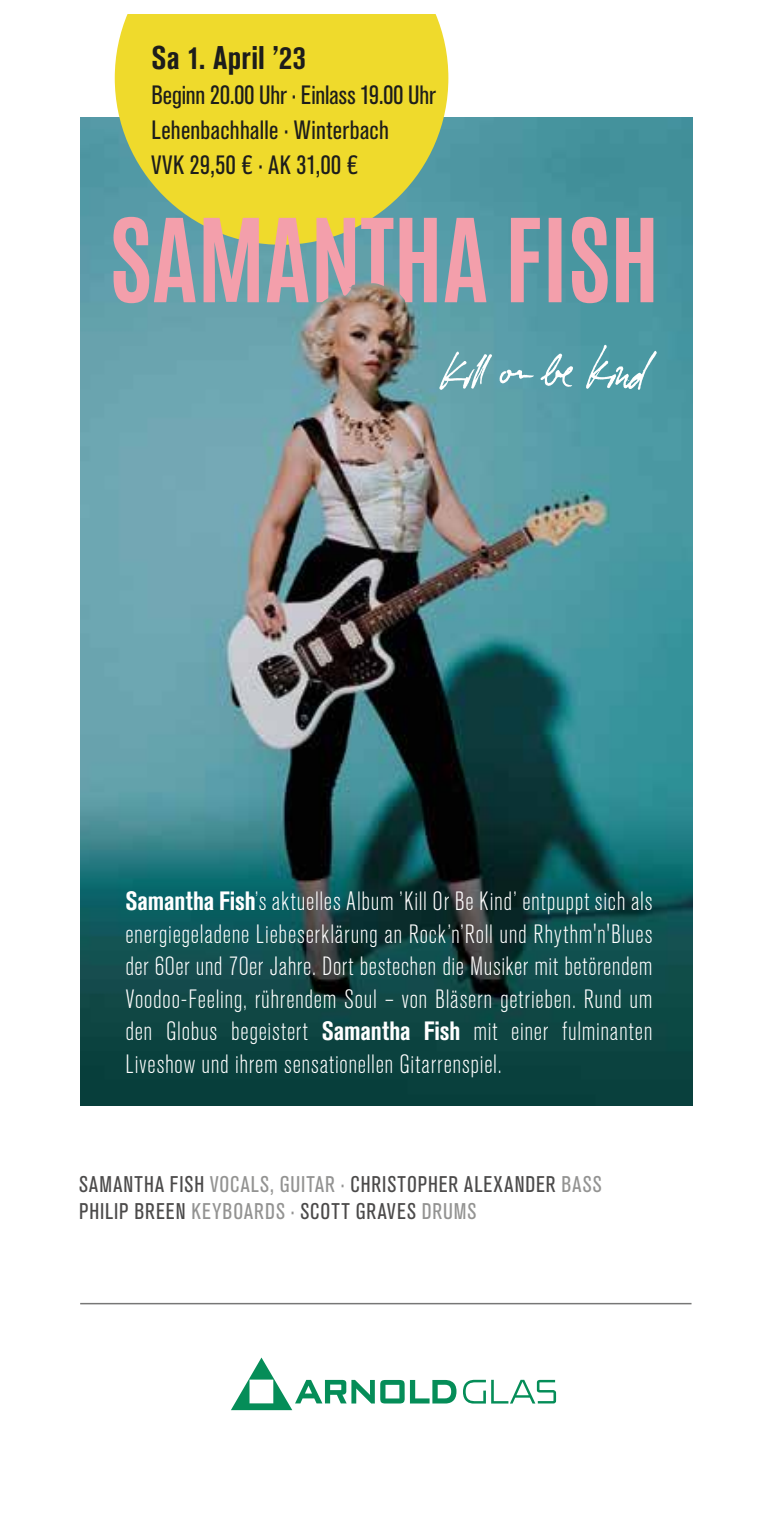
<style>
.page{position:relative;width:773px;height:1517px;background:#fff}
.page>*{position:absolute;margin:0;border:0;box-sizing:border-box;transform-origin:0 0}
.t1{font:700 condensed 32.5px "Akzidenz Grotesk BQ";letter-spacing:.015em;color:#1d1d1b}
.t2{font:300 condensed 26.25px/32.5px "Akzidenz Grotesk BQ";letter-spacing:.03em;color:#fff;text-align:justify}
.t3{font:condensed 26.25px/35px "Akzidenz Grotesk BQ";letter-spacing:.01em;color:#1d1d1b}
.t4{font:condensed 22.5px/27px "Akzidenz Grotesk BQ";letter-spacing:.045em;color:#4b4a4a}
.s1{font-weight:700}
.s2{color:#939392}
</style>
<div class="page">
<img style="left:80px;top:117px;width:612px;height:988px">
<svg style="left:115px;top:14px;width:333px;height:203px;background:#e1d438"></svg>
<svg style="left:231px;top:1357px;width:173px;height:53px"></svg>
<svg style="left:410px;top:1380px;width:46px;height:23px"></svg>
<svg style="left:463px;top:1379px;width:93px;height:24px"></svg>
<svg style="left:113px;top:217px;width:540px;height:86px;background:#ad9fa3"></svg>
<hr style="left:80px;top:1302px;width:611px;height:2px;background:#1d1d1b">
<svg style="left:540px;top:353px;width:33px;height:34px"></svg>
<svg style="left:585px;top:345px;width:71px;height:45px;background:#6cacb4"></svg>
<svg style="left:439px;top:351px;width:53px;height:39px;background:#84b5bc"></svg>
<svg style="left:499px;top:369px;width:34px;height:14px"></svg>
<p class="t1" style="left:151px;top:39px;width:156px">Sa 1. April ’23</p>
<p class="t3" style="left:151px;top:77px;width:286px">Beginn 20.00 Uhr · Einlass 19.00 Uhr<br>Lehenbachhalle · Winterbach<br>VVK 29,50 € · AK 31,00 €</p>
<p class="t2" style="left:125px;top:885px;width:528px"><span class="s1">Samantha Fish</span>’s aktuelles Album ’Kill Or Be Kind’ entpuppt sich als energiegeladene Liebeserklärung an Rock’n’Roll und Rhythm'n'Blues der 60er und 70er Jahre. Dort bestechen die Musiker mit betörendem Voodoo-Feeling, rührendem Soul – von Bläsern getrieben. Rund um den Globus begeistert <span class="s1">Samantha Fish</span> mit einer fulminanten Liveshow und ihrem sensationellen Gitarrenspiel.</p>
<p class="t4" style="left:79px;top:1171px;width:524px">SAMANTHA FISH <span class="s2">VOCALS, GUITAR ·</span> CHRISTOPHER ALEXANDER <span class="s2">BASS<br></span>PHILIP BREEN <span class="s2">KEYBOARDS ·</span> SCOTT GRAVES <span class="s2">DRUMS</span></p>
</div>
